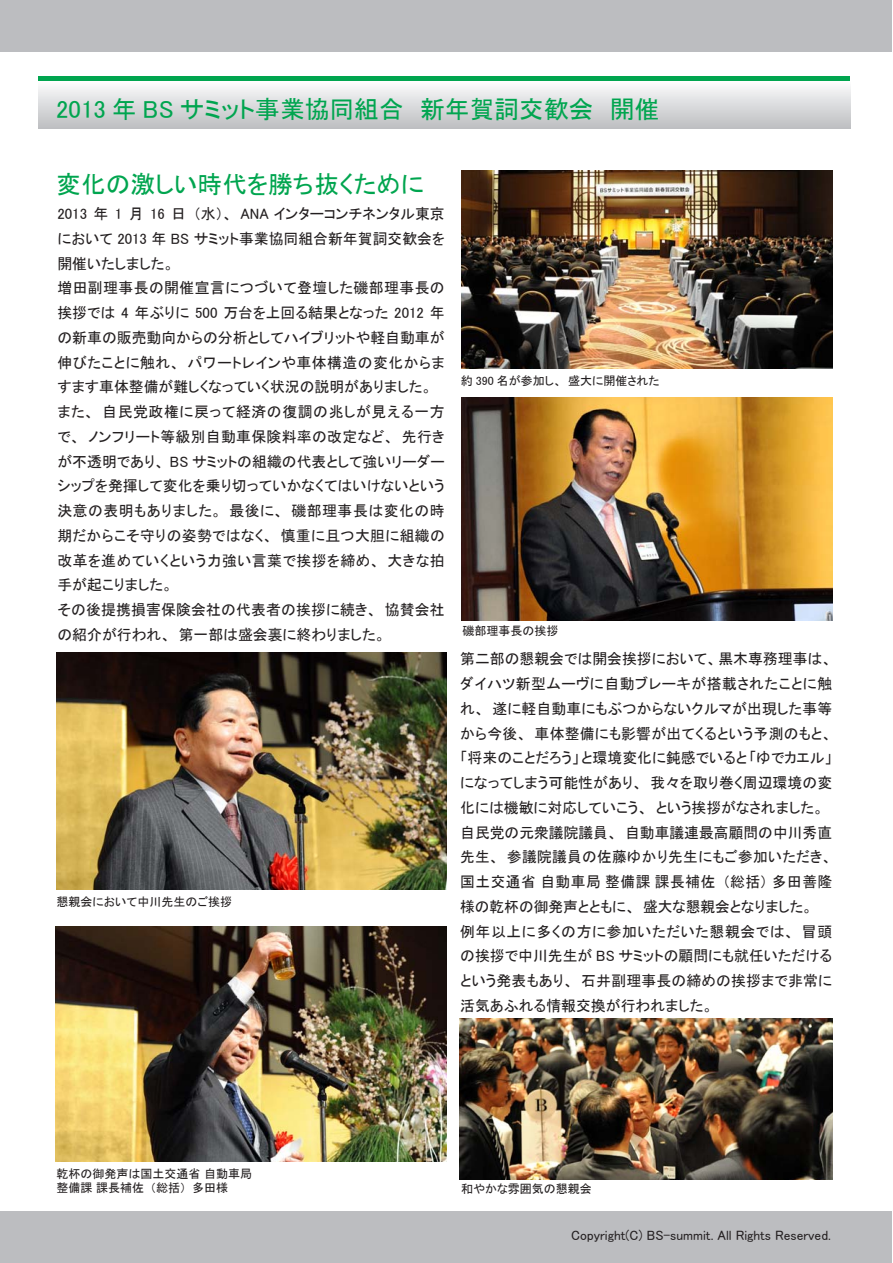
<style>
.page{position:relative;width:893px;height:1263px;background:#fff}
.page>*{position:absolute;margin:0;border:0;box-sizing:border-box;transform-origin:0 0}
.t1{font:24.75px "MS P Gothic";color:#00a54f}
.t2{font:15px/24.8px "MS P Gothic";letter-spacing:.01em;color:#231f20}
.t3{font:13.5px "MS P Gothic";color:#231f20}
.t4{font:12px/13.5px "MS P Gothic";color:#231f20}
</style>
<div class="page">
<div style="left:0;top:1211px;width:891px;height:52px;background:#bcbdc0"></div>
<div style="left:0;top:0;width:891px;height:52px;background:#bcbdc0"></div>
<div style="left:39px;top:80px;width:811px;height:48px;background:linear-gradient(to bottom,#fdfefe,#bfc0c3)"></div>
<div style="left:39px;top:76px;width:811px;height:5px;background:#00a54f"></div>
<img style="left:462px;top:170px;width:370px;height:199px">
<img style="left:461px;top:398px;width:371px;height:222px">
<img style="left:56px;top:652px;width:391px;height:237px">
<img style="left:459px;top:1018px;width:373px;height:162px">
<img style="left:56px;top:927px;width:390px;height:235px">
<h1 class="t1" style="left:56px;top:96px;width:605px">2013 年 BS サミット事業協同組合　新年賀詞交歓会　開催</h1>
<h1 class="t1" style="left:56px;top:172px;width:369px">変化の激しい時代を勝ち抜くために</h1>
<p class="t2" style="left:57px;top:201px;width:389px">2013 年 1 月 16 日（水）、 ANA インターコンチネンタル東京において 2013 年 BS サミット事業協同組合新年賀詞交歓会を開催いたしました。<br>増田副理事長の開催宣言につづいて登壇した磯部理事長の挨拶では 4 年ぶりに 500 万台を上回る結果となった 2012 年の新車の販売動向からの分析としてハイブリットや軽自動車が伸びたことに触れ、パワートレインや車体構造の変化からますます車体整備が難しくなっていく状況の説明がありました。また、自民党政権に戻って経済の復調の兆しが見える一方で、ノンフリート等級別自動車保険料率の改定など、先行きが不透明であり、 BS サミットの組織の代表として強いリーダーシップを発揮して変化を乗り切っていかなくてはいけないという決意の表明もありました。最後に、磯部理事長は変化の時期だからこそ守りの姿勢ではなく、慎重に且つ大胆に組織の改革を進めていくという力強い言葉で挨拶を締め、大きな拍手が起こりました。<br>その後提携損害保険会社の代表者の挨拶に続き、協賛会社の紹介が行われ、第一部は盛会裏に終わりました。</p>
<p class="t4" style="left:57px;top:894px;width:185px">懇親会において中川先生のご挨拶　</p>
<p class="t4" style="left:461px;top:374px;width:200px">約 390 名が参加し、盛大に開催された</p>
<p class="t4" style="left:463px;top:624px;width:97px">磯部理事長の挨拶</p>
<p class="t2" style="left:460px;top:646px;width:374px">第二部の懇親会では開会挨拶において、黒木専務理事は、ダイハツ新型ムーヴに自動ブレーキが搭載されたことに触れ、遂に軽自動車にもぶつからないクルマが出現した事等から今後、車体整備にも影響が出てくるという予測のもと、「将来のことだろう」と環境変化に鈍感でいると「ゆでカエル」になってしまう可能性があり、我々を取り巻く周辺環境の変化には機敏に対応していこう、という挨拶がなされました。自民党の元衆議院議員、自動車議連最高顧問の中川秀直先生、参議院議員の佐藤ゆかり先生にもご参加いただき、国土交通省 自動車局 整備課 課長補佐（総括） 多田善隆様の乾杯の御発声とともに、盛大な懇親会となりました。<br>例年以上に多くの方に参加いただいた懇親会では、冒頭の挨拶で中川先生が BS サミットの顧問にも就任いただけるという発表もあり、石井副理事長の締めの挨拶まで非常に活気あふれる情報交換が行われました。</p>
<p class="t4" style="left:57px;top:1167px;width:197px">乾杯の御発声は国土交通省 自動車局整備課 課長補佐（総括）多田様</p>
<p class="t4" style="left:461px;top:1182px;width:132px">和やかな雰囲気の懇親会</p>
<p class="t3" style="left:571px;top:1229px;width:261px">Copyright(C) BS-summit. All Rights Reserved.</p>
</div>
